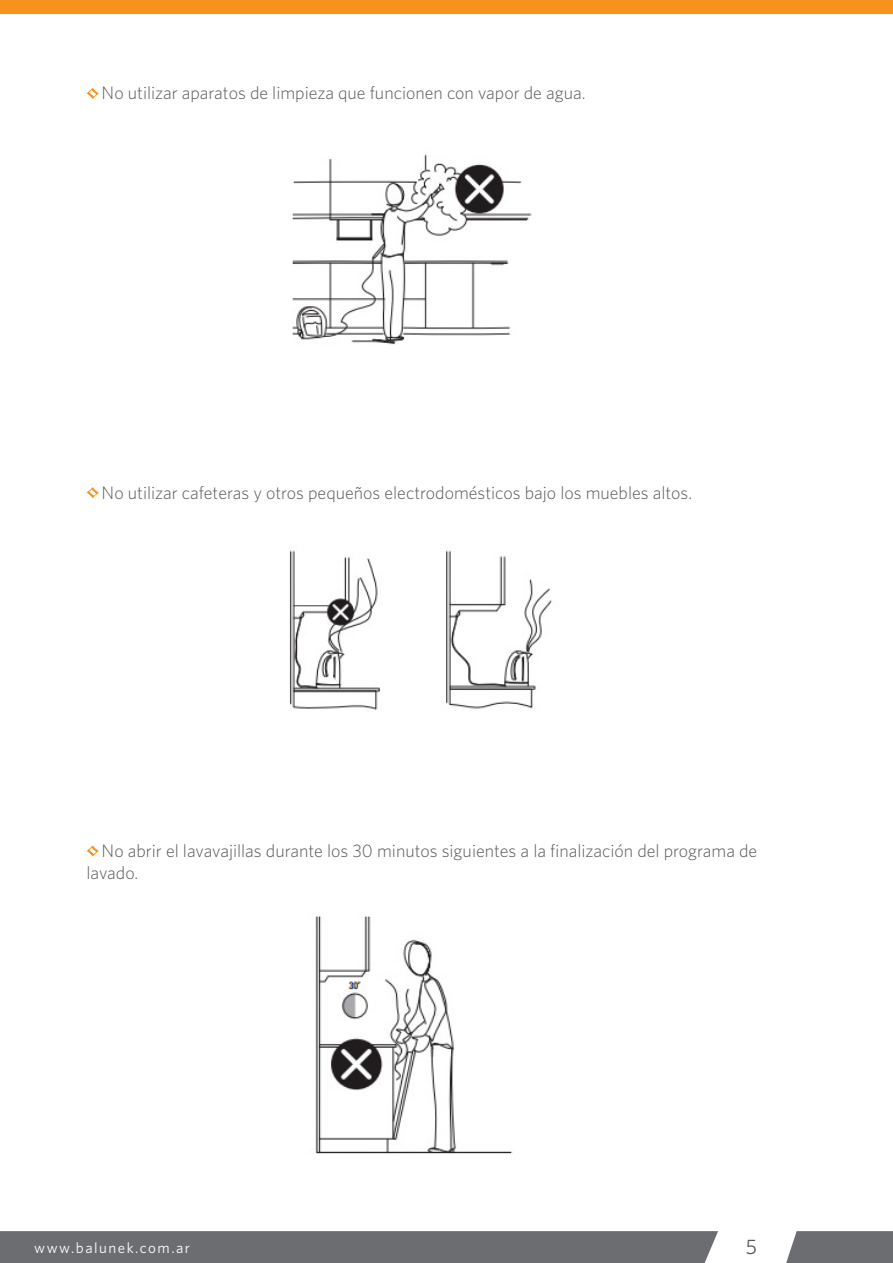
<style>
.page{position:relative;width:893px;height:1263px;background:#fff}
.page>*{position:absolute;margin:0;border:0;box-sizing:border-box;transform-origin:0 0}
.t1{font:21px "Whitney";color:#57585a}
.Paragraph_Style_1{font:300 18px "Whitney";color:#57585a}
.t2{font:15px "Whitney";letter-spacing:.1em;color:#fff}
</style>
<div class="page">
<svg style="left:786px;top:1231px;width:107px;height:32px;background:#747577"></svg>
<div style="left:0;top:1231px;width:718px;height:32px;background:#6c6d70"></div>
<div style="left:0;top:0;width:892px;height:14px;background:#f7931d"></div>
<img style="left:292px;top:154px;width:240px;height:191px">
<img style="left:289px;top:550px;width:263px;height:160px">
<img style="left:315px;top:916px;width:198px;height:238px">
<svg style="left:87px;top:88px;width:12px;height:11px"></svg>
<svg style="left:87px;top:487px;width:12px;height:11px"></svg>
<svg style="left:87px;top:845px;width:12px;height:11px"></svg>
<p class="Paragraph_Style_1" style="left:102px;top:83px;width:486px">No utilizar aparatos de limpieza que funcionen con vapor de agua.</p>
<p class="Paragraph_Style_1" style="left:102px;top:482px;width:592px">No utilizar cafeteras y otros pequeños electrodomésticos bajo los muebles altos.</p>
<p class="Paragraph_Style_1" style="left:102px;top:841px;width:657px">No abrir el lavavajillas durante los 30 minutos siguientes a la finalización del programa de</p>
<p class="Paragraph_Style_1" style="left:86px;top:862px;width:53px">lavado.</p>
<p class="t2" style="left:34px;top:1239px;width:157px">www.balunek.com.ar</p>
<p class="t1" style="left:746px;top:1234px;width:13px">5</p>
</div>
